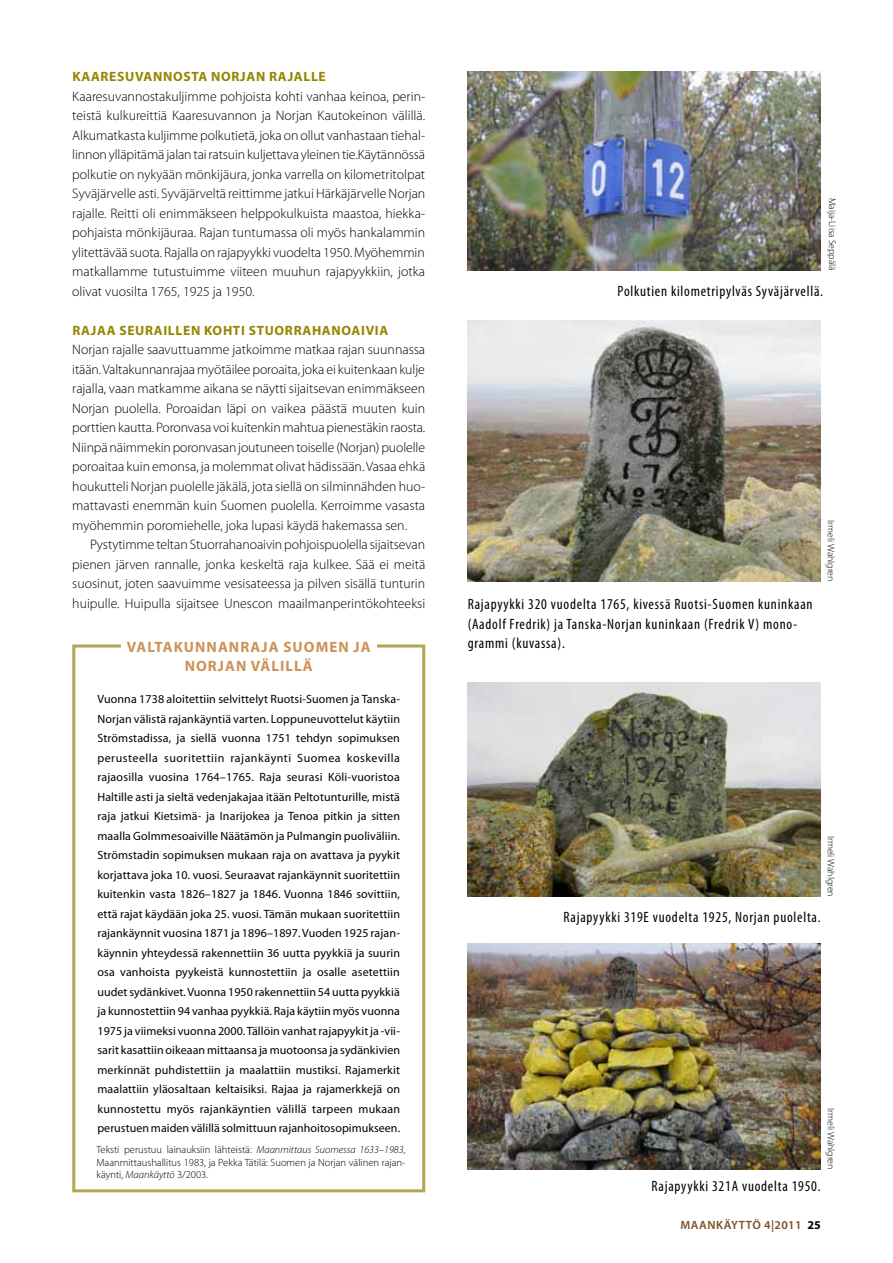
<style>
.page{position:relative;width:893px;height:1263px;background:#fff}
.page>*{position:absolute;margin:0;border:0;box-sizing:border-box;transform-origin:0 0}
.t1{font:condensed 15px/19.5px "Myriad Pro";letter-spacing:.05em;color:#000}
.t2{font:700 15px/19.5px "Myriad Pro";letter-spacing:.07em;color:#cd9255;text-align:center}
.t3{font:300 13.8px/19.5px "Myriad Pro";color:#000;text-align:justify}
.t4{font:700 13.5px "Myriad Pro";letter-spacing:.05em;color:#958600}
.t5{font:12px/19.5px "Myriad Pro";letter-spacing:.005em;color:#000;text-align:justify}
.t6{font:600 12px "Myriad Pro";letter-spacing:.045em;color:#814e24}
.t7{font:300 10.5px/12.6px "Myriad Pro";color:#000;text-align:justify}
.t8{font:300 9.75px "Myriad Pro";color:#000}
.s1{font-style:italic}
.s2{font-weight:700;color:#000}
</style>
<div class="page">
<img style="left:468px;top:71px;width:353px;height:200px">
<img style="left:468px;top:682px;width:353px;height:215px">
<img style="left:468px;top:944px;width:353px;height:225px">
<img style="left:468px;top:321px;width:353px;height:260px">
<div style="left:72px;top:644px;width:353px;height:548px;border:3px solid #b2a64f"></div>
<div style="left:121px;top:635px;width:255px;height:23px;background:#fff"></div>
<p class="t4" style="left:72px;top:68px;width:255px">KAARESUVANNOSTA NORJAN RAJALLE</p>
<p class="t3" style="left:72px;top:87px;width:354px">Kaaresuvannostakuljimme pohjoista kohti vanhaa keinoa, perin&shy;teistä kulkureittiä Kaaresuvannon ja Norjan Kautokeinon välillä.<br>Alkumatkasta kuljimme polkutietä, joka on ollut vanhastaan tiehal&shy;linnon ylläpitämä jalan tai ratsuin kuljettava yleinen tie.Käytännössä polkutie on nykyään mönkijäura, jonka varrella on kilometritolpat Syväjärvelle asti. Syväjärveltä reittimme jatkui Härkäjärvelle Norjan rajalle. Reitti oli enimmäkseen helppokulkuista maastoa, hiekka&shy;pohjaista mönkijäuraa. Rajan tuntumassa oli myös hankalammin ylitettävää suota. Rajalla on rajapyykki vuodelta 1950. Myöhemmin matkallamme tutustuimme viiteen muuhun rajapyykkiin, jotka olivat vuosilta 1765, 1925 ja 1950.</p>
<p class="t4" style="left:72px;top:321px;width:317px">RAJAA SEURAILLEN KOHTI STUORRAHANOAIVIA</p>
<p class="t3" style="left:72px;top:340px;width:355px">Norjan rajalle saavuttuamme jatkoimme matkaa rajan suunnassa itään. Valtakunnanrajaa myötäilee poroaita, joka ei kuitenkaan kulje rajalla, vaan matkamme aikana se näytti sijaitsevan enimmäkseen Norjan puolella. Poroaidan läpi on vaikea päästä muuten kuin porttien kautta. Poronvasa voi kuitenkin mahtua pienestäkin raosta.<br>Niinpä näimmekin poronvasan joutuneen toiselle (Norjan) puolelle poroaitaa kuin emonsa, ja molemmat olivat hädissään. Vasaa ehkä houkutteli Norjan puolelle jäkälä, jota siellä on silminnähden huo&shy;mattavasti enemmän kuin Suomen puolella. Kerroimme vasasta myöhemmin poromiehelle, joka lupasi käydä hakemassa sen.</p>
<p class="t3" style="left:72px;top:535px;width:354px;text-indent:18px">Pystytimme teltan Stuorrahanoaivin pohjoispuolella sijaitsevan pienen järven rannalle, jonka keskeltä raja kulkee. Sää ei meitä suosinut, joten saavuimme vesisateessa ja pilven sisällä tunturin huipulle. Huipulla sijaitsee Unescon maailmanperintökohteeksi</p>
<p class="t2" style="left:127px;top:636px;width:245px">VALTAKUNNANRAJA SUOMEN JA -NORJAN VÄLILLÄ</p>
<p class="t5" style="left:97px;top:689px;width:304px">Vuonna 1738 aloitettiin selvittelyt Ruotsi-Suomen ja Tanska-Norjan välistä rajankäyntiä varten. Loppuneuvottelut käytiin Strömstadissa, ja siellä vuonna 1751 tehdyn sopimuksen perusteella suoritettiin rajankäynti Suomea koskevilla rajaosilla vuosina 1764–1765. Raja seurasi Köli-vuoristoa Haltille asti ja sieltä vedenjakajaa itään Peltotunturille, mistä raja jatkui Kietsimä- ja Inarijokea ja Tenoa pitkin ja sitten maalla Golmmesoaiville Näätämön ja Pulmangin puoliväliin.<br>Strömstadin sopimuksen mukaan raja on avattava ja pyykit korjattava joka 10. vuosi. Seuraavat rajankäynnit suoritettiin kuitenkin vasta 1826–1827 ja 1846. Vuonna 1846 sovittiin, että rajat käydään joka 25. vuosi. Tämän mukaan suoritettiin rajankäynnit vuosina 1871 ja 1896–1897. Vuoden 1925 rajan&shy;käynnin yhteydessä rakennettiin 36 uutta pyykkiä ja suurin osa vanhoista pyykeistä kunnostettiin ja osalle asetettiin uudet sydänkivet. Vuonna 1950 rakennettiin 54 uutta pyykkiä ja kunnostettiin 94 vanhaa pyykkiä. Raja käytiin myös vuonna 1975 ja viimeksi vuonna 2000. Tällöin vanhat rajapyykit ja -vii&shy;sarit kasattiin oikeaan mittaansa ja muotoonsa ja sydänkivien merkinnät puhdistettiin ja maalattiin mustiksi. Rajamerkit maalattiin yläosaltaan keltaisiksi. Rajaa ja rajamerkkejä on kunnostettu myös rajankäyntien välillä tarpeen mukaan perustuen maiden välillä solmittuun rajanhoitosopimukseen.</p>
<p class="t7" style="left:96px;top:1143px;width:310px">Teksti perustuu lainauksiin lähteistä: <span class="s1">Maanmittaus Suomessa 1633–1983</span>, Maanmittaushallitus 1983, ja Pekka Tätilä: Suomen ja Norjan välinen rajan&shy;käynti, <span class="s1">Maankäyttö</span> 3/2003.</p>
<p class="t8" style="left:838px;top:198px;width:75px;rotate:90deg">Maija-Liisa Seppälä</p>
<p class="t1" style="left:618px;top:281px;width:207px">Polkutien kilometripylväs Syväjärvellä.</p>
<p class="t1" style="left:468px;top:594px;width:346px">Rajapyykki 320 vuodelta 1765, kivessä Ruotsi-Suomen kuninkaan (Aadolf Fredrik) ja Tanska-Norjan kuninkaan (Fredrik V) mono&shy;grammi (kuvassa).</p>
<p class="t8" style="left:836px;top:520px;width:63px;rotate:90deg">Irmeli Wahlgren</p>
<p class="t8" style="left:836px;top:835px;width:63px;rotate:90deg">Irmeli Wahlgren</p>
<p class="t1" style="left:564px;top:907px;width:259px">Rajapyykki 319E vuodelta 1925, Norjan puolelta.</p>
<p class="t8" style="left:836px;top:1108px;width:63px;rotate:90deg">Irmeli Wahlgren</p>
<p class="t1" style="left:652px;top:1176px;width:171px">Rajapyykki 321A vuodelta 1950.</p>
<p class="t6" style="left:680px;top:1218px;width:142px">MAANKÄYTTÖ 4|2011 <span class="s2">25</span></p>
</div>
